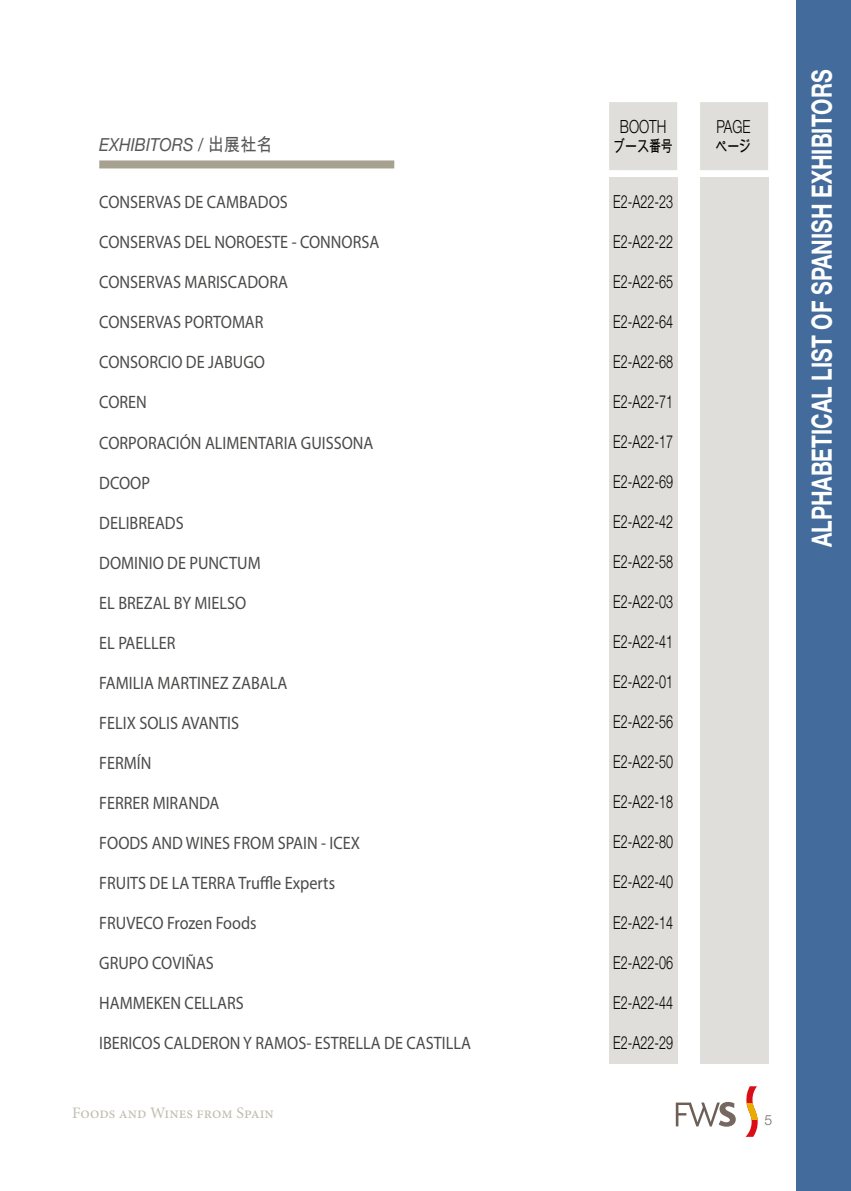
<style>
.page{position:relative;width:851px;height:1191px;background:#fff}
.page>*{position:absolute;margin:0;border:0;box-sizing:border-box;transform-origin:0 0}
.t1{font:700 28px "Helvetica Neue LT Pro";color:#fff;scale:.75 1}
.t2{font:300 18.2px "Helvetica Neue LT Pro";color:#000;scale:.75 1}
.t3{font:18px "Myriad Pro";color:#4a4a49;scale:.9 1}
.t4{font:300 18px "Helvetica Neue LT Pro";color:#000;scale:.7 1}
.t5{font:italic 18px "Helvetica Neue LT Pro";color:#575756;scale:.9 1}
.t6{font:300 18px "Helvetica Neue LT Pro";color:#000;scale:.75 1}
.t7{font:16px "Minion Pro";color:#c1bdaf}
.t8{font:16px "Arial Unicode MS";letter-spacing:-.01em;color:#000;scale:.75 1}
.t9{font:300 14px "Helvetica Neue LT Pro";color:#75675f}
.s1{font-family:"Arial Unicode MS";font-style:normal}
</style>
<div class="page">
<svg style="left:746px;top:1086px;width:11px;height:50px"></svg>
<svg style="left:675px;top:1101px;width:60px;height:25px"></svg>
<div style="left:796px;top:0;width:54px;height:1191px;background:#436c9d"></div>
<div style="left:700px;top:102px;width:68px;height:68px;background:#dfdedb"></div>
<div style="left:609px;top:102px;width:68px;height:68px;background:#dfdedb"></div>
<div style="left:99px;top:160px;width:295px;height:8px;background:#a7a190"></div>
<div style="left:700px;top:177px;width:68px;height:886px;background:#dfdeda"></div>
<div style="left:609px;top:177px;width:68px;height:886px;background:#dfdeda"></div>
<p class="t2" style="left:619px;top:115px;width:63px">BOOTH</p>
<p class="t5" style="left:99px;top:133px;width:194px">EXHIBITORS / <span class="s1">出展社名</span></p>
<p class="t8" style="left:613px;top:135px;width:81px">ブース番号</p>
<p class="t3" style="left:99px;top:191px;width:211px">CONSERVAS DE CAMBADOS</p>
<p class="t3" style="left:99px;top:231px;width:313px">CONSERVAS DEL NOROESTE - CONNORSA</p>
<p class="t3" style="left:99px;top:271px;width:211px">CONSERVAS MARISCADORA</p>
<p class="t3" style="left:99px;top:311px;width:184px">CONSERVAS PORTOMAR</p>
<p class="t3" style="left:99px;top:351px;width:186px">CONSORCIO DE JABUGO</p>
<p class="t3" style="left:99px;top:391px;width:54px">COREN</p>
<p class="t3" style="left:99px;top:431px;width:306px">CORPORACIÓN ALIMENTARIA GUISSONA</p>
<p class="t3" style="left:99px;top:471px;width:58px">DCOOP</p>
<p class="t3" style="left:99px;top:511px;width:95px">DELIBREADS</p>
<p class="t3" style="left:99px;top:551px;width:181px">DOMINIO DE PUNCTUM</p>
<p class="t3" style="left:99px;top:591px;width:165px">EL BREZAL BY MIELSO</p>
<p class="t3" style="left:99px;top:631px;width:86px">EL PAELLER</p>
<p class="t3" style="left:99px;top:671px;width:210px">FAMILIA MARTINEZ ZABALA</p>
<p class="t3" style="left:99px;top:711px;width:157px">FELIX SOLIS AVANTIS</p>
<p class="t3" style="left:99px;top:751px;width:59px">FERMÍN</p>
<p class="t3" style="left:99px;top:791px;width:135px">FERRER MIRANDA</p>
<p class="t3" style="left:99px;top:831px;width:291px">FOODS AND WINES FROM SPAIN - ICEX</p>
<p class="t3" style="left:99px;top:871px;width:263px">FRUITS DE LA TERRA Truffle Experts</p>
<p class="t3" style="left:99px;top:911px;width:176px">FRUVECO Frozen Foods</p>
<p class="t3" style="left:99px;top:951px;width:129px">GRUPO COVIÑAS</p>
<p class="t3" style="left:99px;top:991px;width:162px">HAMMEKEN CELLARS</p>
<p class="t3" style="left:99px;top:1031px;width:414px">IBERICOS CALDERON Y RAMOS- ESTRELLA DE CASTILLA</p>
<p class="t7" style="left:72px;top:1101px;width:203px">Foods and Wines from Spain</p>
<p class="t4" style="left:613px;top:190px;width:87px">E2-A22-23</p>
<p class="t4" style="left:613px;top:230px;width:87px">E2-A22-22</p>
<p class="t4" style="left:613px;top:270px;width:87px">E2-A22-65</p>
<p class="t4" style="left:613px;top:310px;width:87px">E2-A22-64</p>
<p class="t4" style="left:613px;top:350px;width:87px">E2-A22-68</p>
<p class="t4" style="left:613px;top:390px;width:87px">E2-A22-71</p>
<p class="t4" style="left:613px;top:430px;width:87px">E2-A22-17</p>
<p class="t4" style="left:613px;top:470px;width:87px">E2-A22-69</p>
<p class="t4" style="left:613px;top:510px;width:87px">E2-A22-42</p>
<p class="t4" style="left:613px;top:551px;width:87px">E2-A22-58</p>
<p class="t4" style="left:613px;top:591px;width:87px">E2-A22-03</p>
<p class="t4" style="left:613px;top:631px;width:87px">E2-A22-41</p>
<p class="t4" style="left:613px;top:671px;width:87px">E2-A22-01</p>
<p class="t4" style="left:613px;top:711px;width:87px">E2-A22-56</p>
<p class="t4" style="left:613px;top:751px;width:87px">E2-A22-50</p>
<p class="t4" style="left:613px;top:791px;width:87px">E2-A22-18</p>
<p class="t4" style="left:613px;top:831px;width:87px">E2-A22-80</p>
<p class="t4" style="left:613px;top:871px;width:87px">E2-A22-40</p>
<p class="t4" style="left:613px;top:911px;width:87px">E2-A22-14</p>
<p class="t4" style="left:613px;top:951px;width:87px">E2-A22-06</p>
<p class="t4" style="left:613px;top:991px;width:87px">E2-A22-44</p>
<p class="t4" style="left:613px;top:1031px;width:87px">E2-A22-29</p>
<p class="t6" style="left:716px;top:116px;width:47px">PAGE</p>
<p class="t8" style="left:715px;top:135px;width:49px">ページ</p>
<h1 class="t1" style="left:804px;top:547px;width:638px;rotate:-90deg">ALPHABETICAL LIST OF SPANISH EXHIBITORS</h1>
<p class="t9" style="left:764px;top:1111px;width:9px">5</p>
</div>
